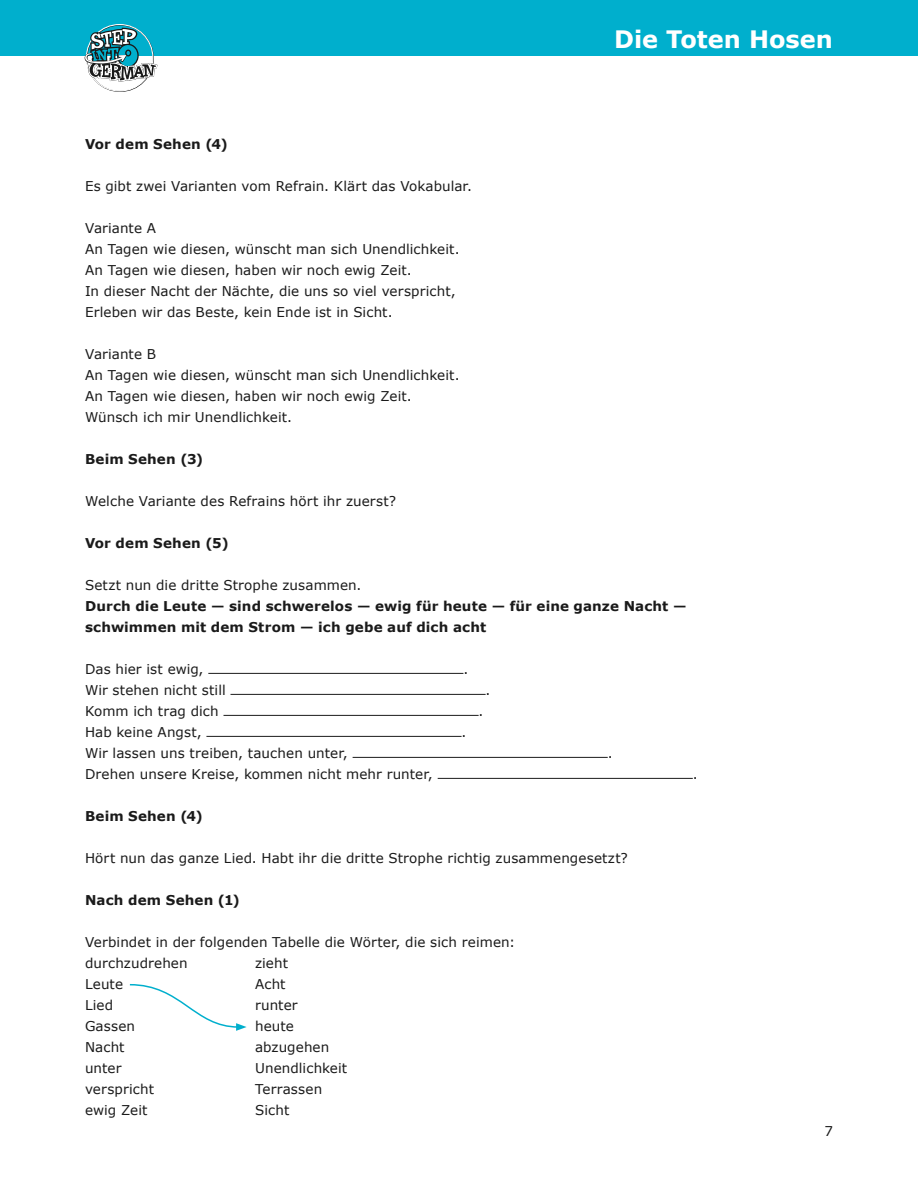
<style>
.page{position:relative;width:918px;height:1188px;background:#fff}
.page>*{position:absolute;margin:0;border:0;box-sizing:border-box;transform-origin:0 0}
.t1{font:700 24px "Verdana";color:#fff}
.t2{font:13.5px/21px "Verdana";letter-spacing:.005em;color:#1a1a1a}
.t3{font:700 13.5px/21px "Verdana";letter-spacing:.01em;color:#1a1a1a}
</style>
<div class="page">
<hr style="left:208px;top:673px;width:255px;height:1px;background:#1a1a1a">
<hr style="left:231px;top:694px;width:255px;height:1px;background:#1a1a1a">
<hr style="left:224px;top:715px;width:255px;height:1px;background:#1a1a1a">
<hr style="left:206px;top:736px;width:256px;height:1px;background:#1a1a1a">
<hr style="left:353px;top:757px;width:255px;height:1px;background:#1a1a1a">
<hr style="left:438px;top:778px;width:255px;height:1px;background:#1a1a1a">
<div style="left:0;top:0;width:918px;height:55px;background:#00afcd"></div>
<svg style="left:85px;top:24px;width:74px;height:68px"></svg>
<svg style="left:129px;top:984px;width:118px;height:47px"></svg>
<h1 class="t1" style="left:614px;top:22px;width:220px">Die Toten Hosen</h1>
<p class="t3" style="left:85px;top:133px;width:144px">Vor dem Sehen (4)</p>
<p class="t2" style="left:85px;top:175px;width:389px">Es gibt zwei Varianten vom Refrain. Klärt das Vokabular.</p>
<p class="t2" style="left:85px;top:217px;width:376px">Variante A<br>An Tagen wie diesen, wünscht man sich Unendlichkeit.<br>An Tagen wie diesen, haben wir noch ewig Zeit.<br>In dieser Nacht der Nächte, die uns so viel verspricht, Erleben wir das Beste, kein Ende ist in Sicht.</p>
<p class="t2" style="left:85px;top:343px;width:376px">Variante B<br>An Tagen wie diesen, wünscht man sich Unendlichkeit.<br>An Tagen wie diesen, haben wir noch ewig Zeit.<br>Wünsch ich mir Unendlichkeit.</p>
<p class="t3" style="left:85px;top:448px;width:120px">Beim Sehen (3)</p>
<p class="t2" style="left:85px;top:490px;width:313px">Welche Variante des Refrains hört ihr zuerst?</p>
<p class="t3" style="left:85px;top:532px;width:145px">Vor dem Sehen (5)</p>
<p class="t2" style="left:85px;top:574px;width:278px">Setzt nun die dritte Strophe zusammen.</p>
<p class="t3" style="left:85px;top:595px;width:603px">Durch die Leute — sind schwerelos — ewig für heute — für eine ganze Nacht — schwimmen mit dem Strom — ich gebe auf dich acht</p>
<p class="t2" style="left:85px;top:658px;width:120px">Das hier ist ewig,</p>
<p class="t2" style="left:463px;top:658px;width:6px">.</p>
<p class="t2" style="left:85px;top:679px;width:142px">Wir stehen nicht still</p>
<p class="t2" style="left:486px;top:679px;width:6px">.</p>
<p class="t2" style="left:85px;top:700px;width:135px">Komm ich trag dich</p>
<p class="t2" style="left:479px;top:700px;width:6px">.</p>
<p class="t2" style="left:85px;top:721px;width:118px">Hab keine Angst,</p>
<p class="t2" style="left:462px;top:721px;width:6px">.</p>
<p class="t2" style="left:85px;top:742px;width:264px">Wir lassen uns treiben, tauchen unter,</p>
<p class="t2" style="left:608px;top:742px;width:6px">.</p>
<p class="t2" style="left:85px;top:763px;width:349px">Drehen unsere Kreise, kommen nicht mehr runter,</p>
<p class="t2" style="left:693px;top:763px;width:6px">.</p>
<p class="t3" style="left:85px;top:805px;width:119px">Beim Sehen (4)</p>
<p class="t2" style="left:85px;top:847px;width:544px">Hört nun das ganze Lied. Habt ihr die dritte Strophe richtig zusammengesetzt?</p>
<p class="t3" style="left:85px;top:889px;width:156px">Nach dem Sehen (1)</p>
<p class="t2" style="left:85px;top:931px;width:432px">Verbindet in der folgenden Tabelle die Wörter, die sich reimen: durchzudrehen</p>
<p class="t2" style="left:255px;top:952px;width:34px">zieht</p>
<p class="t2" style="left:85px;top:973px;width:40px">Leute</p>
<p class="t2" style="left:255px;top:973px;width:32px">Acht</p>
<p class="t2" style="left:85px;top:994px;width:30px">Lied</p>
<p class="t2" style="left:255px;top:994px;width:44px">runter</p>
<p class="t2" style="left:85px;top:1015px;width:52px">Gassen</p>
<p class="t2" style="left:255px;top:1015px;width:40px">heute</p>
<p class="t2" style="left:85px;top:1036px;width:41px">Nacht</p>
<p class="t2" style="left:255px;top:1036px;width:76px">abzugehen</p>
<p class="t2" style="left:85px;top:1057px;width:38px">unter</p>
<p class="t2" style="left:255px;top:1057px;width:94px">Unendlichkeit</p>
<p class="t2" style="left:85px;top:1078px;width:71px">verspricht</p>
<p class="t2" style="left:255px;top:1078px;width:69px">Terrassen</p>
<p class="t2" style="left:85px;top:1099px;width:64px">ewig Zeit</p>
<p class="t2" style="left:255px;top:1099px;width:36px">Sicht</p>
<p class="t2" style="left:824px;top:1120px;width:10px">7</p>
</div>
